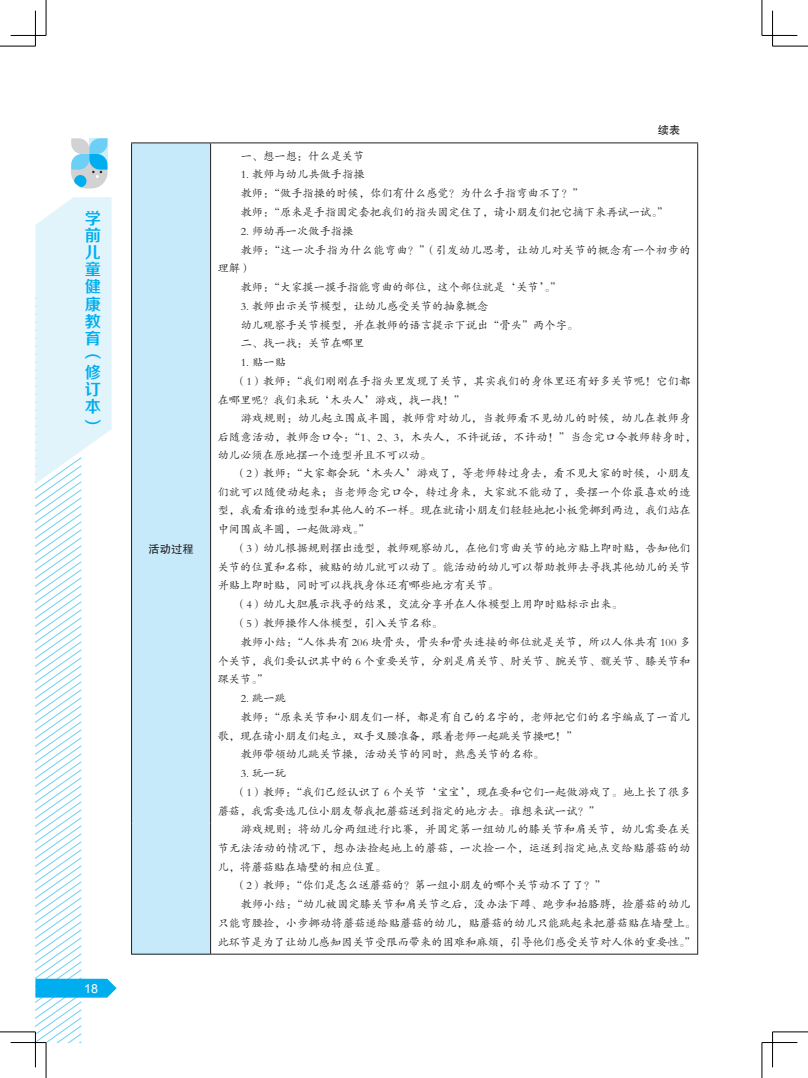
<style>
.page{position:relative;width:808px;height:1078px;background:#fff}
.page>*{position:absolute;margin:0;border:0;box-sizing:border-box;transform-origin:0 0}
.t1{font:16.25px/17px "FZZZHONGJW GB1 0";color:#00aeef;text-align:justify}
.t2{font:12.5px "Arial";color:#fff}
.t3{font:11.25px/18.8px "FZKTK GBK1 0";color:#231f20}
.t4{font:11.25px "FZKTK GBK1 0";letter-spacing:.03em;color:#231f20}
.t5{font:11.25px "FZKTK GBK1 0";letter-spacing:.02em;color:#231f20}
.t6{font:11.25px "FZHTK GBK1 0";color:#231f20}
</style>
<div class="page">
<svg style="left:71px;top:138px;width:37px;height:50px;background:#94cfe7"></svg>
<svg style="left:35px;top:197px;width:82px;height:845px"></svg>
<div style="left:132px;top:143px;width:79px;height:810px;background:#c6eafa"></div>
<hr style="left:131px;top:142px;width:80px;height:1px;background:#231f20">
<hr style="left:131px;top:143px;width:1px;height:680px;background:#231f20">
<hr style="left:131px;top:823px;width:1px;height:130px;background:#231f20">
<hr style="left:211px;top:142px;width:487px;height:1px;background:#231f20">
<hr style="left:697px;top:143px;width:1px;height:680px;background:#231f20">
<hr style="left:697px;top:823px;width:1px;height:130px;background:#231f20">
<hr style="left:210px;top:143px;width:1px;height:680px;background:#231f20">
<hr style="left:210px;top:823px;width:1px;height:130px;background:#231f20">
<hr style="left:131px;top:953px;width:80px;height:1px;background:#231f20">
<hr style="left:211px;top:953px;width:487px;height:1px;background:#231f20">
<hr style="left:11px;top:1041px;width:35px;height:2px;background:#fff">
<hr style="left:0;top:46px;width:35px;height:1px;background:#000">
<hr style="left:772px;top:46px;width:36px;height:1px;background:#000">
<hr style="left:0;top:1031px;width:35px;height:1px;background:#000">
<hr style="left:772px;top:1031px;width:36px;height:1px;background:#000">
<hr style="left:46px;top:0;width:1px;height:35px;background:#000">
<hr style="left:46px;top:1042px;width:1px;height:35px;background:#000">
<hr style="left:762px;top:0;width:1px;height:35px;background:#000">
<hr style="left:762px;top:1042px;width:1px;height:35px;background:#000">
<hr style="left:11px;top:35px;width:35px;height:1px;background:#000">
<hr style="left:762px;top:35px;width:35px;height:1px;background:#000">
<hr style="left:11px;top:1042px;width:35px;height:1px;background:#000">
<hr style="left:762px;top:1042px;width:35px;height:1px;background:#000">
<hr style="left:35px;top:11px;width:1px;height:35px;background:#000">
<hr style="left:35px;top:1031px;width:1px;height:36px;background:#000">
<hr style="left:772px;top:11px;width:1px;height:35px;background:#000">
<hr style="left:772px;top:1031px;width:1px;height:36px;background:#000">
<h1 class="t1" style="left:85px;top:211px;width:17px">学前儿童健康教育︵修订本︶</h1>
<p class="t2" style="left:84px;top:979px;width:15px">18</p>
<p class="t6" style="left:149px;top:542px;width:46px">活动过程</p>
<p class="t6" style="left:658px;top:124px;width:24px">续表</p>
<p class="t3" style="left:241px;top:147px;width:125px">一、想一想：什么是关节</p>
<p class="t3" style="left:241px;top:165px;width:429px">1. 教师与幼儿共做手指操<br>教师：“做手指操的时候，你们有什么感觉？为什么手指弯曲不了？”<br>教师：“原来是手指固定套把我们的指头固定住了，请小朋友们把它摘下来再试一试。”</p>
<p class="t3" style="left:241px;top:222px;width:114px">2. 师幼再一次做手指操</p>
<p class="t4" style="left:241px;top:244px;width:451px">教师：“这一次手指为什么能弯曲？”（引发幼儿思考，让幼儿对关节的概念有一个初步的</p>
<p class="t3" style="left:218px;top:259px;width:35px">理解）</p>
<p class="t3" style="left:241px;top:278px;width:322px">教师：“大家摸一摸手指能弯曲的部位，这个部位就是‘关节’。”</p>
<p class="t3" style="left:241px;top:297px;width:339px">3. 教师出示关节模型，让幼儿感受关节的抽象概念<br>幼儿观察手关节模型，并在教师的语言提示下说出“骨头”两个字。二、找一找：关节在哪里</p>
<p class="t3" style="left:241px;top:353px;width:47px">1. 贴一贴</p>
<p class="t3" style="left:235px;top:372px;width:457px">（1）教师：“我们刚刚在手指头里发现了关节，其实我们的身体里还有好多关节呢！它们都</p>
<p class="t3" style="left:218px;top:390px;width:249px">在哪里呢？我们来玩‘木头人’游戏，找一找！”</p>
<p class="t4" style="left:241px;top:412px;width:451px">游戏规则：幼儿起立围成半圆，教师背对幼儿，当教师看不见幼儿的时候，幼儿在教师身</p>
<p class="t5" style="left:218px;top:431px;width:480px">后随意活动，教师念口令：“1、2、3，木头人，不许说话，不许动！”当念完口令教师转身时，</p>
<p class="t3" style="left:218px;top:445px;width:215px">幼儿必须在原地摆一个造型并且不可以动。</p>
<p class="t3" style="left:235px;top:464px;width:457px">（2）教师：“大家都会玩‘木头人’游戏了，等老师转过身去，看不见大家的时候，小朋友</p>
<p class="t4" style="left:218px;top:486px;width:474px">们就可以随便动起来；当老师念完口令，转过身来，大家就不能动了，要摆一个你最喜欢的造</p>
<p class="t3" style="left:218px;top:501px;width:474px">型，我看看谁的造型和其他人的不一样。现在就请小朋友们轻轻地把小板凳挪到两边，我们站在</p>
<p class="t3" style="left:218px;top:520px;width:153px">中间围成半圆，一起做游戏。”</p>
<p class="t3" style="left:235px;top:539px;width:457px">（3）幼儿根据规则摆出造型，教师观察幼儿，在他们弯曲关节的地方贴上即时贴，告知他们</p>
<p class="t3" style="left:218px;top:557px;width:474px">关节的位置和名称，被贴的幼儿就可以动了。能活动的幼儿可以帮助教师去寻找其他幼儿的关节</p>
<p class="t3" style="left:218px;top:576px;width:283px">并贴上即时贴，同时可以找找身体还有哪些地方有关节。</p>
<p class="t3" style="left:235px;top:595px;width:389px">（4）幼儿大胆展示找寻的结果，交流分享并在人体模型上用即时贴标示出来。</p>
<p class="t3" style="left:235px;top:614px;width:209px">（5）教师操作人体模型，引入关节名称。</p>
<p class="t5" style="left:241px;top:636px;width:451px">教师小结：“人体共有 206 块骨头，骨头和骨头连接的部位就是关节，所以人体共有 100 多</p>
<p class="t3" style="left:218px;top:651px;width:474px">个关节，我们要认识其中的 6 个重要关节，分别是肩关节、肘关节、腕关节、髋关节、膝关节和</p>
<p class="t3" style="left:218px;top:670px;width:52px">踝关节。”</p>
<p class="t3" style="left:241px;top:689px;width:47px">2. 跳一跳</p>
<p class="t3" style="left:241px;top:707px;width:451px">教师：“原来关节和小朋友们一样，都是有自己的名字的，老师把它们的名字编成了一首儿</p>
<p class="t3" style="left:218px;top:726px;width:361px">歌，现在请小朋友们起立，双手叉腰准备，跟着老师一起跳关节操吧！”</p>
<p class="t3" style="left:241px;top:745px;width:305px">教师带领幼儿跳关节操，活动关节的同时，熟悉关节的名称。</p>
<p class="t3" style="left:241px;top:764px;width:47px">3. 玩一玩</p>
<p class="t3" style="left:235px;top:782px;width:457px">（1）教师：“我们已经认识了 6 个关节‘宝宝’，现在要和它们一起做游戏了。地上长了很多</p>
<p class="t3" style="left:218px;top:801px;width:384px">蘑菇，我需要选几位小朋友帮我把蘑菇送到指定的地方去。谁想来试一试？”</p>
<p class="t4" style="left:241px;top:823px;width:451px">游戏规则：将幼儿分两组进行比赛，并固定第一组幼儿的膝关节和肩关节，幼儿需要在关</p>
<p class="t4" style="left:218px;top:841px;width:474px">节无法活动的情况下，想办法捡起地上的蘑菇，一次捡一个，运送到指定地点交给贴蘑菇的幼</p>
<p class="t3" style="left:218px;top:857px;width:170px">儿，将蘑菇贴在墙壁的相应位置。</p>
<p class="t3" style="left:235px;top:876px;width:373px">（2）教师：“你们是怎么送蘑菇的？第一组小朋友的哪个关节动不了了？”</p>
<p class="t3" style="left:241px;top:894px;width:451px">教师小结：“幼儿被固定膝关节和肩关节之后，没办法下蹲、跑步和抬胳膊，捡蘑菇的幼儿</p>
<p class="t3" style="left:218px;top:913px;width:480px">只能弯腰捡，小步挪动将蘑菇递给贴蘑菇的幼儿，贴蘑菇的幼儿只能跳起来把蘑菇贴在墙壁上。</p>
<p class="t3" style="left:218px;top:932px;width:480px">此环节是为了让幼儿感知因关节受限而带来的困难和麻烦，引导他们感受关节对人体的重要性。”</p>
</div>
